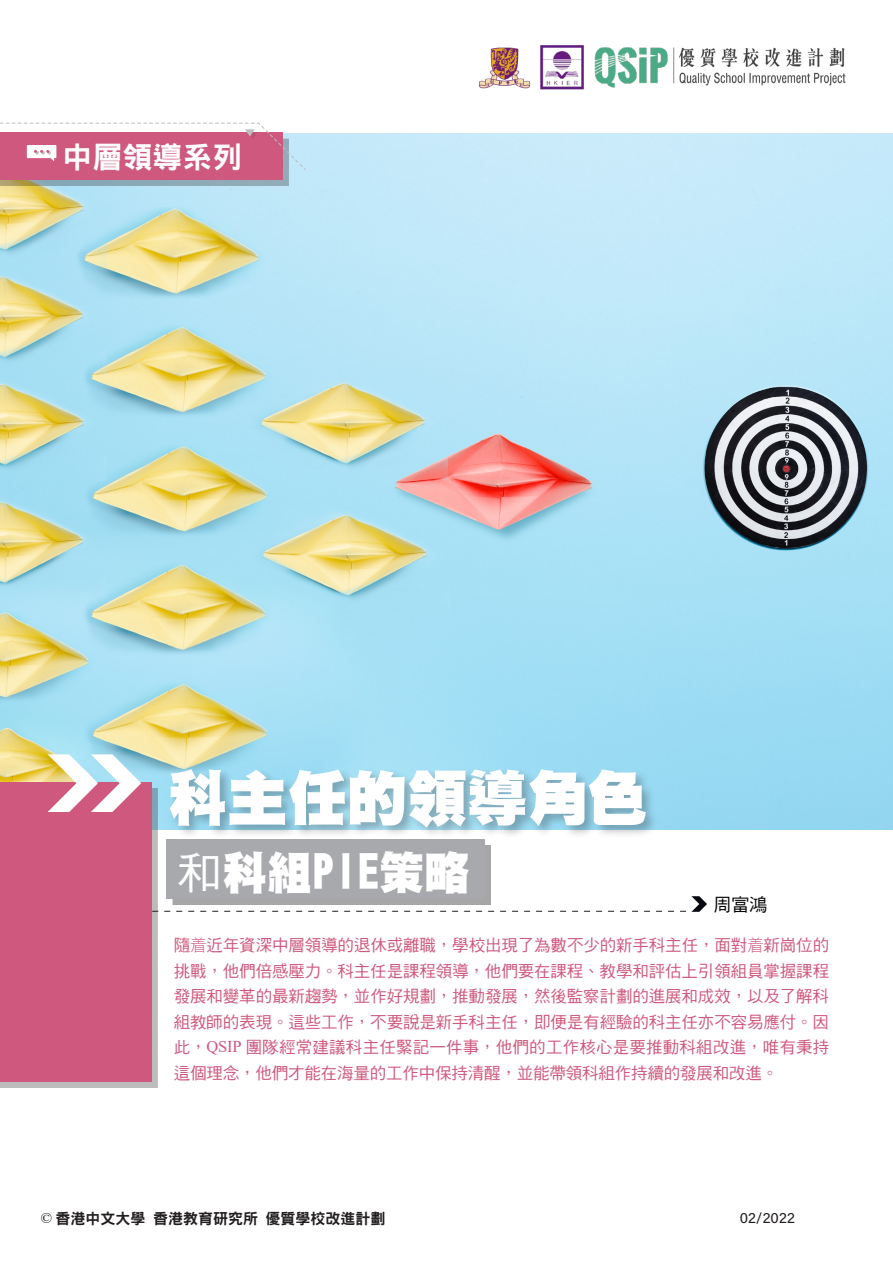
<style>
.page{position:relative;width:893px;height:1263px;background:#fff}
.page>*{position:absolute;margin:0;border:0;box-sizing:border-box;transform-origin:0 0}
.t1{font:60px "DF Hei UB HK BF";color:#fff}
.t2{font:45px "DF Hei UB HK BF";color:#fff}
.t3{font:30px "DFN Hei XB HKP BF";color:#fff}
.作者{font:18px "DF Hei Md HKSCS U";color:#040503}
.引言{font:16.5px/25.5px "DF Hei Md HKSCS U";letter-spacing:-.01em;color:#cf597e;text-align:justify}
.t4{font:15px "DFN Hei XB HK BF";color:#231f20}
.t5{font:15px "Acumin Variable Concept";letter-spacing:.005em;color:#231f20}
.s1{font-family:"DF Hei Md HKSCS U"}
.s2{font-family:"DF Hei Lt HK BF"}
.s3{font-family:"Times New Roman"}
</style>
<div class="page">
<img style="left:0;top:134px;width:893px;height:695px">
<div style="left:0;top:788px;width:158px;height:300px;background:#231f20;opacity:.3"></div>
<div style="left:0;top:782px;width:152px;height:300px;background:#cf597e"></div>
<svg style="left:48px;top:754px;width:93px;height:58px"></svg>
<svg style="left:152px;top:896px;width:555px;height:16px"></svg>
<div style="left:173px;top:845px;width:318px;height:60px;background:#a7a6a6"></div>
<div style="left:167px;top:839px;width:318px;height:60px;background:#a8a9ad"></div>
<div style="left:0;top:139px;width:289px;height:47px;background:#231f20;opacity:.3"></div>
<div style="left:0;top:133px;width:283px;height:47px;background:#cf597e"></div>
<svg style="left:0;top:122px;width:306px;height:49px"></svg>
<div style="left:168px;top:767px;width:491px;height:73px;background:#231f20;opacity:.3"></div>
<img style="left:480px;top:45px;width:366px;height:45px">
<p class="t3" style="left:62px;top:142px;width:181px">中層領導系列</p>
<p class="t1" style="left:167px;top:768px;width:481px">科主任的領導角色</p>
<p class="t2" style="left:177px;top:849px;width:294px"><span class="s1">和</span>科組PIE策略</p>
<p class="作者" style="left:713px;top:895px;width:55px">周富鴻</p>
<p class="引言" style="left:174px;top:933px;width:657px">隨<span class="s2">着</span>近年資深中層領導的退休或離職，學校出現了為數不少的新手科主任，面對<span class="s2">着</span>新崗位的挑戰，他們倍感壓力。科主任是課程領導，他們要在課程、教學和評估上引領組員掌握課程發展和變革的最新趨勢，並作好規劃，推動發展，然後監察計劃的進展和成效，以及了解科組教師的表現。這些工作，不要說是新手科主任，即便是有經驗的科主任亦不容易應付。因此，<span class="s3">QSIP</span> 團隊經常建議科主任緊記一件事，他們的工作核心是要推動科組改進，唯有秉持這個理念，他們才能在海量的工作中保持清醒，並能帶領科組作持續的發展和改進。</p>
<p class="t4" style="left:41px;top:1211px;width:346px"><span class="s3">©</span> 香港中文大學 香港教育研究所 優質學校改進計劃</p>
<p class="t5" style="left:740px;top:1207px;width:57px">02/2022</p>
</div>
